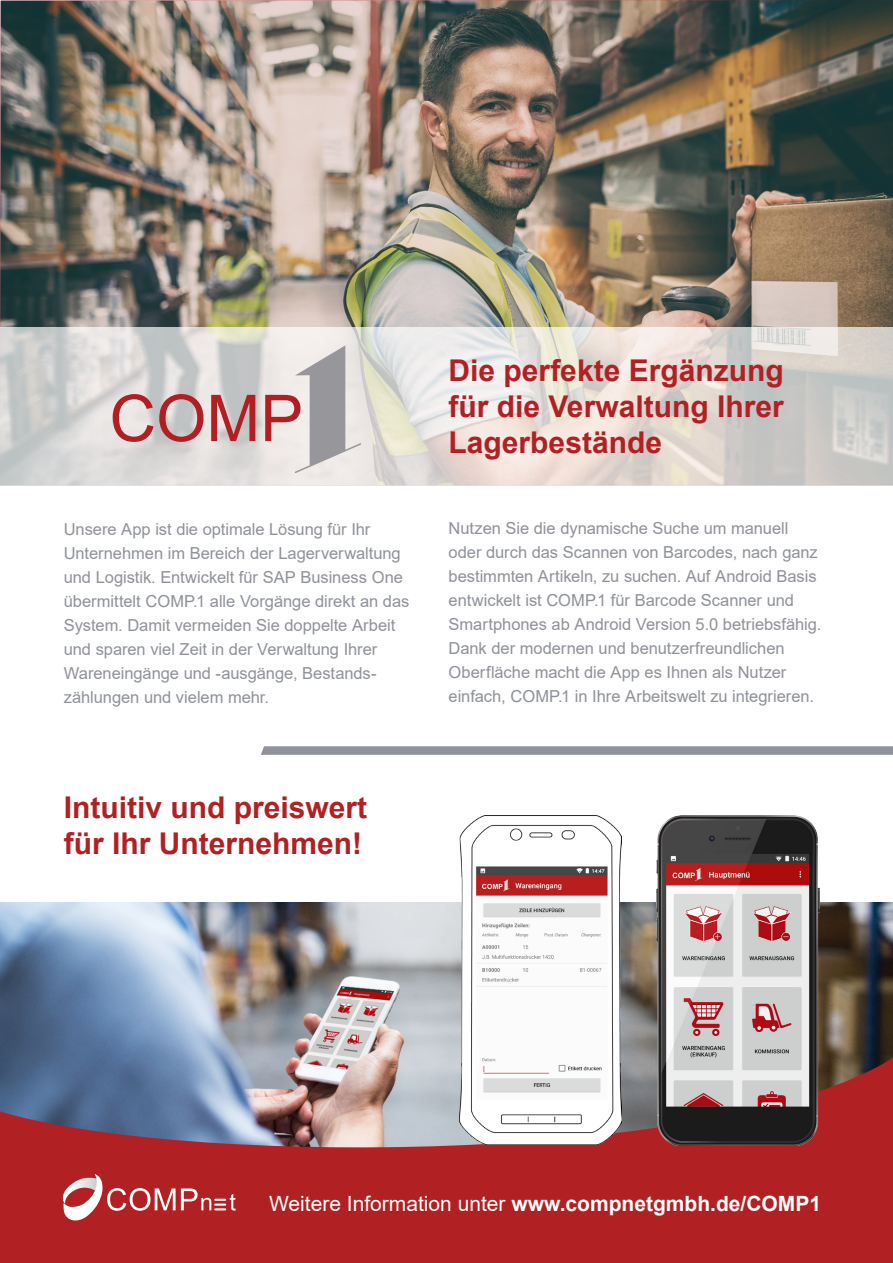
<style>
.page{position:relative;width:893px;height:1263px;background:#fff}
.page>*{position:absolute;margin:0;border:0;box-sizing:border-box;transform-origin:0 0}
.t1{font:64.65px "Arial";color:#b21f23}
.t2{font:700 30px "Arial";color:#b12123}
.t3{font:700 21px "Arial";color:#fff}
.t4{font:16.5px/24px "Arial";letter-spacing:-.005em;color:#8f9299}
.s1{font-weight:400}
</style>
<div class="page">
<img style="left:0;top:902px;width:893px;height:156px">
<svg style="left:0;top:1058px;width:893px;height:205px;background:#a64046"></svg>
<svg style="left:261px;top:746px;width:632px;height:9px;background:#95989e"></svg>
<svg style="left:62px;top:1174px;width:174px;height:47px"></svg>
<img style="left:0;top:0;width:893px;height:327px">
<svg style="left:0;top:327px;width:893px;height:159px;background:#ddd9d5"></svg>
<img style="left:459px;top:815px;width:162px;height:329px">
<img style="left:656px;top:815px;width:163px;height:330px">
<svg style="left:293px;top:345px;width:69px;height:129px;background:#c9c5c6"></svg>
<h1 class="t1" style="left:109px;top:374px;width:195px">COMP</h1>
<p class="t4" style="left:64px;top:517px;width:308px">Unsere App ist die optimale Lösung für Ihr</p>
<p class="t4" style="left:64px;top:541px;width:338px">Unternehmen im Bereich der Lagerverwaltung</p>
<p class="t4" style="left:64px;top:565px;width:347px">und Logistik. Entwickelt für SAP Business One übermittelt COMP.1 alle Vorgänge direkt an das System. Damit vermeiden Sie doppelte Arbeit und sparen viel Zeit in der Verwaltung Ihrer</p>
<p class="t4" style="left:64px;top:661px;width:314px">Wareneingänge und -ausgänge, Bestands-</p>
<p class="t4" style="left:64px;top:685px;width:207px">zählungen und vielem mehr.</p>
<p class="t2" style="left:64px;top:786px;width:305px">Intuitiv und preiswert</p>
<p class="t2" style="left:64px;top:822px;width:300px">für Ihr Unternehmen!</p>
<p class="t2" style="left:449px;top:349px;width:337px">Die perfekte Ergänzung</p>
<p class="t2" style="left:449px;top:385px;width:337px">für die Verwaltung Ihrer</p>
<p class="t2" style="left:449px;top:421px;width:215px">Lagerbestände</p>
<p class="t4" style="left:449px;top:516px;width:341px">Nutzen Sie die dynamische Suche um manuell</p>
<p class="t4" style="left:449px;top:540px;width:374px">oder durch das Scannen von Barcodes, nach ganz bestimmten Artikeln, zu suchen. Auf Android Basis entwickelt ist COMP.1 für Barcode Scanner und Smartphones ab Android Version 5.0 betriebsfähig.<br>Dank der modernen und benutzerfreundlichen</p>
<p class="t4" style="left:449px;top:660px;width:339px">Oberfläche macht die App es Ihnen als Nutzer</p>
<p class="t4" style="left:449px;top:684px;width:367px">einfach, COMP.1 in Ihre Arbeitswelt zu integrieren.</p>
<p class="t3" style="left:269px;top:1188px;width:553px"><span class="s1">Weitere Information unter</span> www.compnetgmbh.de/COMP1</p>
</div>
